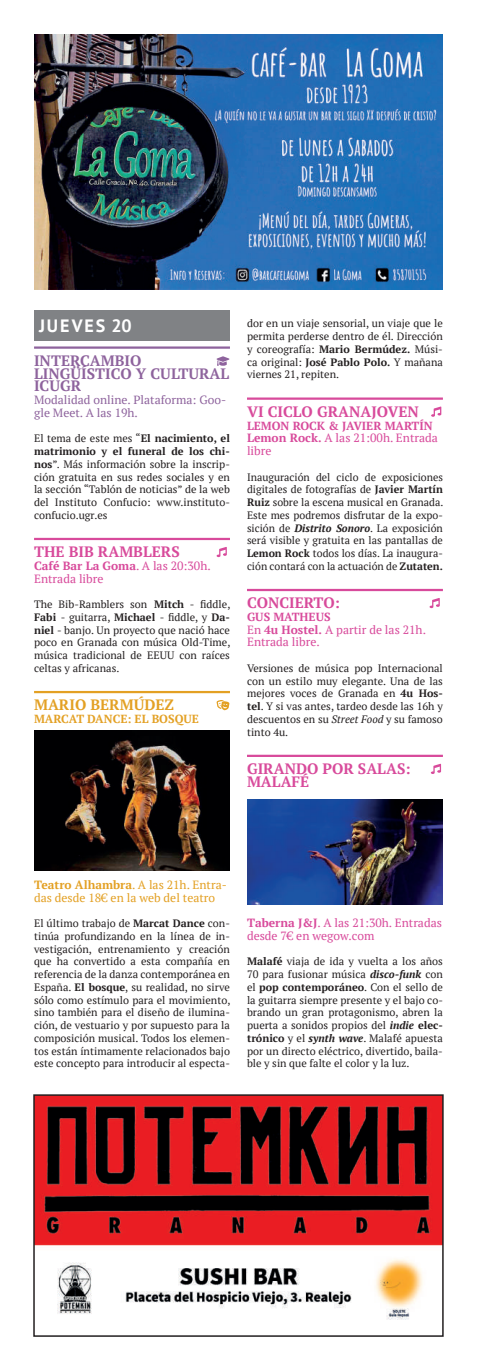
<style>
.page{position:relative;width:477px;height:1370px;background:#fff}
.page>*{position:absolute;margin:0;border:0;box-sizing:border-box;transform-origin:0 0}
.t1{font:700 17.85px "PT Sans";letter-spacing:.105em;color:#fff}
.t2{font:700 15px/12.8px "PT Serif";color:#d84a9b}
.t3{font:700 15px/12.8px "PT Serif";color:#8e639d}
.t4{font:700 15px "PT Serif";color:#e3a023}
.t5{font:11.85px/12.8px "PT Serif";color:#d84a9b}
.t6{font:11.85px/12.8px "PT Serif";color:#e3a023}
.t7{font:11.85px/12.8px "PT Serif";color:#8e639d}
.t8{font:700 11.7px "PT Serif";color:#d84a9b}
.t9{font:700 11.7px "PT Serif";color:#e3a023}
.t10{font:10.65px/12.8px "PT Serif";color:#231f20;text-align:justify}
.s1{font-weight:700}
.s2{font-weight:700;font-style:italic}
.s3{font-style:italic}
</style>
<div class="page">
<div style="left:35px;top:310px;width:195px;height:30px;background:#808285"></div>
<hr style="left:34px;top:346px;width:196px;height:3px;background:#8e639d">
<hr style="left:34px;top:538px;width:196px;height:2px;background:#d84a9b">
<hr style="left:34px;top:691px;width:196px;height:2px;background:#e3a023">
<svg style="left:216px;top:356px;width:13px;height:10px"></svg>
<svg style="left:216px;top:547px;width:10px;height:10px"></svg>
<svg style="left:216px;top:700px;width:13px;height:10px"></svg>
<hr style="left:247px;top:397px;width:195px;height:3px;background:#d84a9b">
<hr style="left:247px;top:589px;width:195px;height:2px;background:#d84a9b">
<hr style="left:247px;top:754px;width:195px;height:3px;background:#d84a9b">
<svg style="left:431px;top:406px;width:10px;height:11px"></svg>
<svg style="left:429px;top:598px;width:10px;height:10px"></svg>
<svg style="left:430px;top:764px;width:10px;height:10px"></svg>
<img style="left:34px;top:730px;width:195px;height:140px">
<img style="left:247px;top:799px;width:195px;height:105px">
<img style="left:34px;top:34px;width:408px;height:255px">
<img style="left:36px;top:1097px;width:404px;height:223px">
<div style="left:33px;top:1094px;width:410px;height:242px;border:2px solid #231f20"></div>
<h1 class="t1" style="left:39px;top:314px;width:94px">JUEVES 20</h1>
<h2 class="t3" style="left:34px;top:354px;width:196px">INTERCAMBIO<br>LINGÜÍSTICO Y CULTURAL<br>ICUGR</h2>
<p class="t7" style="left:34px;top:393px;width:193px">Modalidad online. Plataforma: Goo&shy;gle Meet. A las 19h.</p>
<p class="t10" style="left:34px;top:432px;width:197px">El tema de este mes “<span class="s1">El nacimiento, el matrimonio y el funeral de los chi&shy;nos</span>”. Más información sobre la inscrip&shy;ción gratuita en sus redes sociales y en la sección “Tablón de noticias” de la web del Instituto Confucio: www.instituto&shy;confucio.ugr.es</p>
<h2 class="t2" style="left:34px;top:545px;width:147px">THE BIB RAMBLERS</h2>
<p class="t5" style="left:34px;top:559px;width:178px"><span class="s1">Café Bar La Goma</span>. A las 20:30h.<br>Entrada libre</p>
<p class="t10" style="left:34px;top:598px;width:198px">The Bib-Ramblers son <span class="s1">Mitch</span> - fiddle, <span class="s1">Fabi</span> - guitarra, <span class="s1">Michael</span> - fiddle, y <span class="s1">Da&shy;niel</span> - banjo. Un proyecto que nació hace poco en Granada con música Old-Time, música tradicional de EEUU con raíces celtas y africanas.</p>
<h2 class="t4" style="left:34px;top:695px;width:141px">MARIO BERMÚDEZ</h2>
<p class="t9" style="left:34px;top:711px;width:166px">MARCAT DANCE: EL BOSQUE</p>
<p class="t10" style="left:247px;top:317px;width:197px">dor en un viaje sensorial, un viaje que le permita perderse dentro de él. Dirección y coreografía: <span class="s1">Mario Bermúdez.</span> Músi&shy;ca original: <span class="s1">José Pablo Polo.</span> Y mañana viernes 21, repiten.</p>
<h2 class="t2" style="left:247px;top:405px;width:173px">VI CICLO GRANAJOVEN</h2>
<p class="t8" style="left:247px;top:417px;width:187px">LEMON ROCK &amp; JAVIER MARTÍN</p>
<p class="t5" style="left:247px;top:431px;width:192px"><span class="s1">Lemon Rock.</span> A las 21:00h. Entrada libre</p>
<p class="t10" style="left:247px;top:470px;width:198px">Inauguración del ciclo de exposiciones digitales de fotografías de <span class="s1">Javier Martín Ruiz</span> sobre la escena musical en Granada.<br>Este mes podremos disfrutar de la expo&shy;sición de <span class="s2">Distrito Sonoro</span>. La exposición será visible y gratuita en las pantallas de <span class="s1">Lemon Rock</span> todos los días. La inaugura&shy;ción contará con la actuación de <span class="s1">Zutaten.</span></p>
<h2 class="t2" style="left:247px;top:596px;width:94px">CONCIERTO:</h2>
<p class="t8" style="left:247px;top:609px;width:85px">GUS MATHEUS</p>
<p class="t5" style="left:247px;top:623px;width:180px">En <span class="s1">4u Hostel.</span> A partir de las 21h.<br>Entrada libre.</p>
<p class="t10" style="left:247px;top:661px;width:197px">Versiones de música pop Internacional con un estilo muy elegante. Una de las mejores voces de Granada en <span class="s1">4u Hos&shy;tel</span>. Y si vas antes, tardeo desde las 16h y descuentos en su <span class="s3">Street Food</span> y su famoso tinto 4u.</p>
<h2 class="t2" style="left:247px;top:762px;width:165px">GIRANDO POR SALAS:<br>MALAFÉ</h2>
<p class="t6" style="left:34px;top:878px;width:194px"><span class="s1">Teatro Alhambra</span>. A las 21h. Entra&shy;das desde 18€ en la web del teatro</p>
<p class="t10" style="left:34px;top:916px;width:198px">El último trabajo de <span class="s1">Marcat Dance</span> con&shy;tinúa profundizando en la línea de in&shy;vestigación, entrenamiento y creación que ha convertido a esta compañía en referencia de la danza contemporánea en España. <span class="s1">El bosque</span>, su realidad, no sirve sólo como estímulo para el movimiento, sino también para el diseño de ilumina&shy;ción, de vestuario y por supuesto para la composición musical. Todos los elemen&shy;tos están íntimamente relacionados bajo este concepto para introducir al especta-</p>
<p class="t5" style="left:247px;top:916px;width:196px"><span class="s1">Taberna J&amp;J</span>. A las 21:30h. Entradas desde 7€ en wegow.com</p>
<p class="t10" style="left:247px;top:955px;width:197px"><span class="s1">Malafé</span> viaja de ida y vuelta a los años 70 para fusionar música <span class="s2">disco-funk</span> con el <span class="s1">pop contemporáneo</span>. Con el sello de la guitarra siempre presente y el bajo co&shy;brando un gran protagonismo, abren la puerta a sonidos propios del <span class="s2">indie</span> <span class="s1">elec&shy;trónico</span> y el <span class="s2">synth wave</span>. Malafé apuesta por un directo eléctrico, divertido, baila&shy;ble y sin que falte el color y la luz.</p>
</div>
